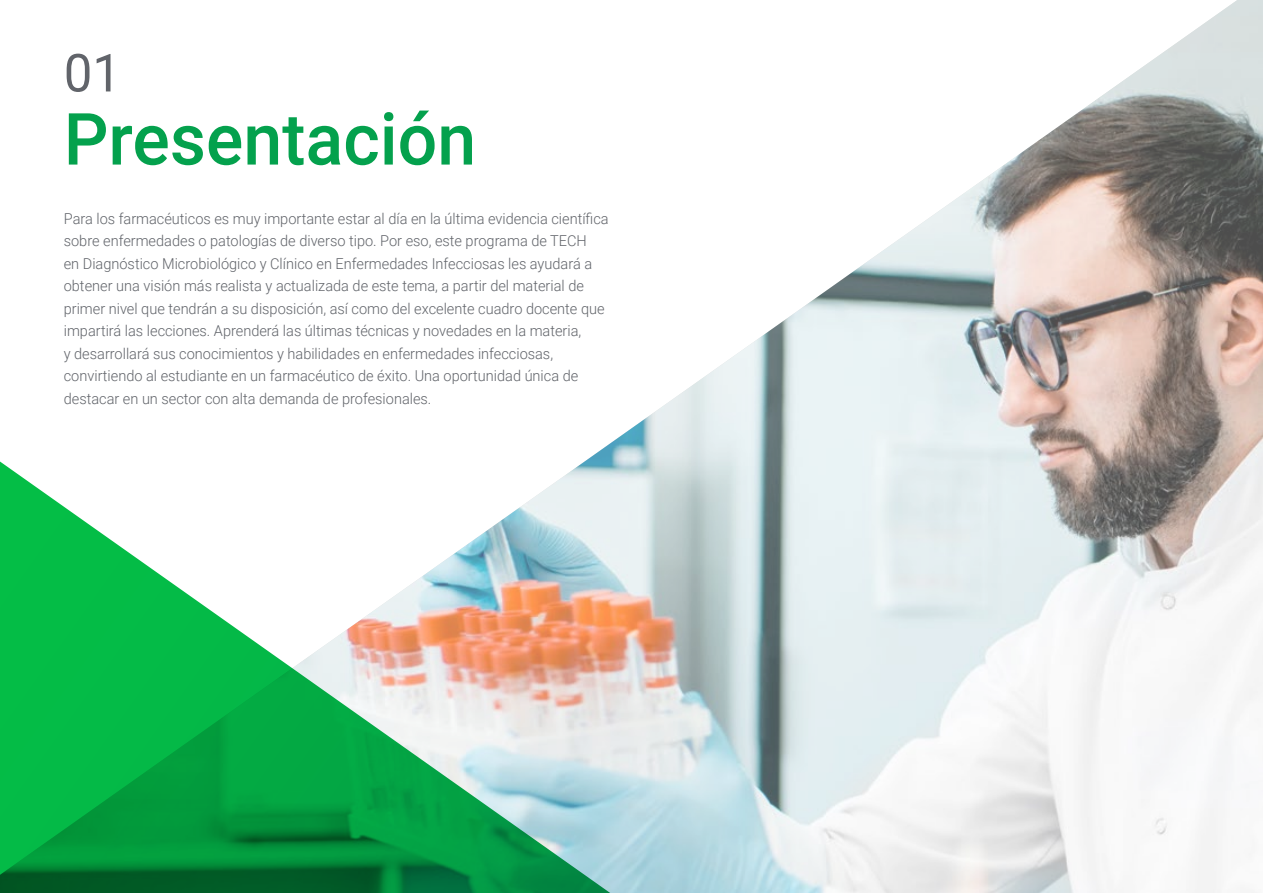
<style>
.page{position:relative;width:1263px;height:893px;background:#fff}
.page>*{position:absolute;margin:0;border:0;box-sizing:border-box;transform-origin:0 0}
.t1{font:500 72px "Roboto";color:#04a14d}
.t2{font:52.5px "Roboto";color:#61646a}
.t3{font:300 15px/22.5px "Roboto";color:#61646a}
</style>
<div class="page">
<img style="left:606px;top:0;width:657px;height:893px">
<svg style="left:0;top:446px;width:640px;height:447px"></svg>
<h2 class="t2" style="left:64px;top:36px;width:59px">01</h2>
<h1 class="t1" style="left:64px;top:89px;width:414px">Presentación</h1>
<p class="t3" style="left:64px;top:207px;width:546px">Para los farmacéuticos es muy importante estar al día en la última evidencia científica sobre enfermedades o patologías de diverso tipo. Por eso, este programa de TECH<br>en Diagnóstico Microbiológico y Clínico en Enfermedades Infecciosas les ayudará a obtener una visión más realista y actualizada de este tema, a partir del material de primer nivel que tendrán a su disposición, así como del excelente cuadro docente que impartirá las lecciones. Aprenderá las últimas técnicas y novedades en la materia,<br>y desarrollará sus conocimientos y habilidades en enfermedades infecciosas, convirtiendo al estudiante en un farmacéutico de éxito. Una oportunidad única de destacar en un sector con alta demanda de profesionales.</p>
</div>
